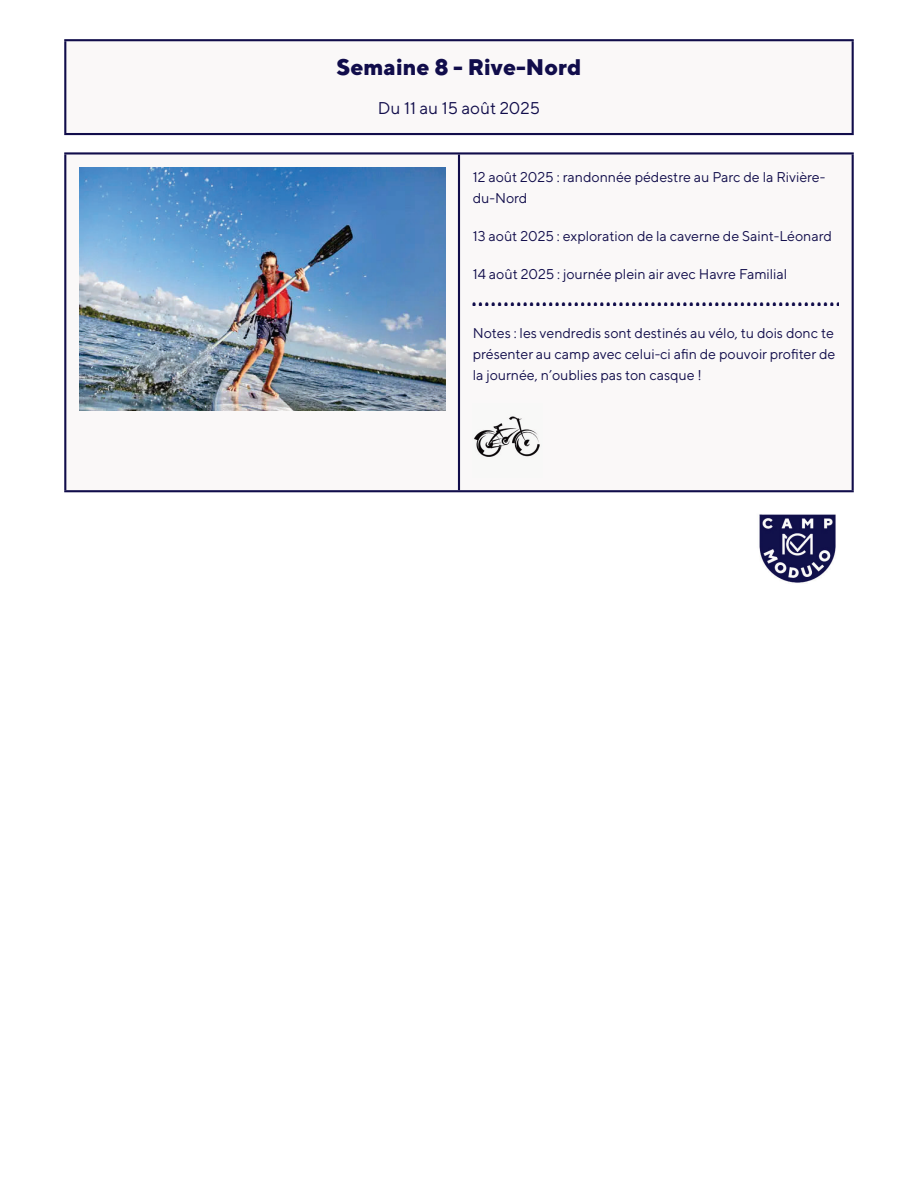
<style>
.page{position:relative;width:918px;height:1188px;background:#fff}
.page>*{position:absolute;margin:0;border:0;box-sizing:border-box;transform-origin:0 0}
.t1{font:800 22.5px "TT Norms";color:#110d4b}
.t2{font:16.95px "TT Norms Pro";color:#110d4b}
.t3{font:14.1px/21.1px "TT Norms Pro";color:#110d4b}
</style>
<div class="page">
<div style="left:65px;top:40px;width:788px;height:94px;background:#faf8f8"></div>
<hr style="left:64px;top:41px;width:2px;height:92px;background:#110d4b">
<hr style="left:852px;top:41px;width:2px;height:92px;background:#110d4b">
<hr style="left:64px;top:39px;width:790px;height:2px;background:#110d4b">
<hr style="left:64px;top:133px;width:790px;height:2px;background:#110d4b">
<svg style="left:66px;top:155px;width:786px;height:335px"></svg>
<img style="left:79px;top:167px;width:366px;height:244px">
<img style="left:473px;top:303px;width:366px;height:3px">
<img style="left:473px;top:403px;width:70px;height:74px">
<hr style="left:64px;top:155px;width:2px;height:335px;background:#110d4b">
<hr style="left:458px;top:155px;width:2px;height:335px;background:#110d4b">
<hr style="left:852px;top:155px;width:2px;height:335px;background:#110d4b">
<hr style="left:64px;top:152px;width:790px;height:3px;background:#110d4b">
<hr style="left:64px;top:490px;width:790px;height:2px;background:#110d4b">
<img style="left:759px;top:514px;width:77px;height:69px">
<h1 class="t1" style="left:337px;top:54px;width:246px">Semaine 8 - Rive-Nord</h1>
<p class="t2" style="left:378px;top:98px;width:164px">Du 11 au 15 août 2025</p>
<p class="t3" style="left:473px;top:167px;width:354px">12 août 2025 : randonnée pédestre au Parc de la Rivière&shy;du-Nord</p>
<p class="t3" style="left:473px;top:226px;width:361px">13 août 2025 : exploration de la caverne de Saint-Léonard</p>
<p class="t3" style="left:473px;top:264px;width:316px">14 août 2025 : journée plein air avec Havre Familial</p>
<p class="t3" style="left:473px;top:323px;width:364px;text-align:justify">Notes : les vendredis sont destinés au vélo, tu dois donc te présenter au camp avec celui-ci afin de pouvoir profiter de la journée, n’oublies pas ton casque !</p>
</div>
